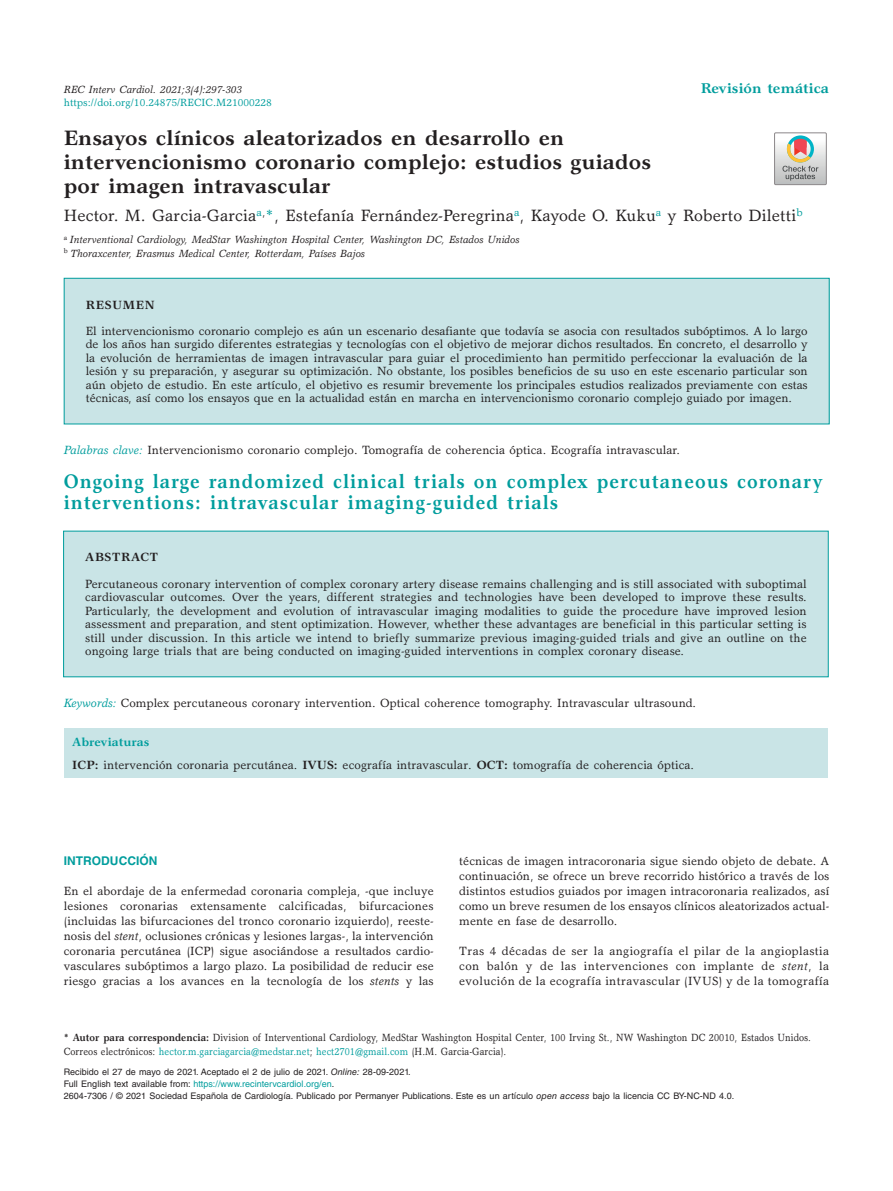
<style>
.page{position:relative;width:893px;height:1191px;background:#fff}
.page>*{position:absolute;margin:0;border:0;box-sizing:border-box;transform-origin:0 0}
.t1{font:700 21px/24px "Garth Graphic Std";letter-spacing:.005em;color:#231f20}
.t2{font:700 19.8px/21px "Garth Graphic Std";letter-spacing:.055em;color:#009d9d;scale:.91 1}
.t3{font:16.5px "Garth Graphic Std";letter-spacing:.005em;color:#231f20}
.t4{font:700 14.25px "Garth Graphic Std";letter-spacing:.005em;color:#009d9d}
.t5{font:12px/15px "Garth Graphic Std";letter-spacing:.005em;color:#231f20;text-align:justify}
.t6{font:700 12px "Garth Graphic Std";letter-spacing:.055em;color:#231f20}
.t7{font:700 12px "Helvetica LT Std";letter-spacing:.005em;color:#009d9d}
.t8{font:10.5px/13.5px "Garth Graphic Std";letter-spacing:.005em;color:#231f20;scale:.9 1}
.t9{font:italic 10.5px/13.5px "Garth Graphic Std";letter-spacing:.005em;color:#231f20}
.t10{font:10.5px "Garth Graphic Std";letter-spacing:.005em;color:#009d9d}
.t11{font:9px/12px "Helvetica LT Std";letter-spacing:.005em;color:#231f20}
.s1{color:#009d9d}
.s2{font-style:italic;color:#009d9d}
.s3{font-weight:700;color:#009d9d}
.s4{font-weight:700}
.s5{font-style:italic}
</style>
<div class="page">
<div style="left:64px;top:278px;width:765px;height:146px;background:#c9e4e6"></div>
<div style="left:64px;top:278px;width:766px;height:146px;border:1px solid #009d9d"></div>
<svg style="left:774px;top:133px;width:52px;height:52px"></svg>
<div style="left:64px;top:728px;width:764px;height:49px;background:#c9e4e6"></div>
<div style="left:64px;top:531px;width:764px;height:146px;background:#c9e4e6"></div>
<p class="t9" style="left:64px;top:82px;width:180px">REC Interv Cardiol. 2021;3(4):297-303</p>
<p class="t10" style="left:64px;top:96px;width:210px">https://doi.org/10.24875/RECIC.M21000228</p>
<p class="t4" style="left:701px;top:79px;width:130px">Revisión temática</p>
<h1 class="t1" style="left:64px;top:126px;width:589px">Ensayos clínicos aleatorizados en desarrollo en intervencionismo coronario complejo: estudios guiados por imagen intravascular</h1>
<h3 class="t3" style="left:64px;top:205px;width:740px">Hector. M. Garcia-Garcia<sup>a</sup><sup>,</sup><span class="s1">*</span>, Estefanía Fernández-Peregrina<sup>a</sup>, Kayode O. Kuku<sup>a</sup> y Roberto Diletti<sup>b</sup></h3>
<p class="t9" style="left:64px;top:233px;width:457px"><sup>a</sup> Interventional Cardiology, MedStar Washington Hospital Center, Washington DC, Estados Unidos <sup>b</sup> Thoraxcenter, Erasmus Medical Center, Rotterdam, Países Bajos</p>
<p class="t6" style="left:86px;top:297px;width:70px">RESUMEN</p>
<p class="t5" style="left:86px;top:324px;width:723px;line-height:13.5px">El intervencionismo coronario complejo es aún un escenario desafiante que todavía se asocia con resultados subóptimos. A lo largo de los años han surgido diferentes estrategias y tecnologías con el objetivo de mejorar dichos resultados. En concreto, el desarrollo y la evolución de herramientas de imagen intravascular para guiar el procedimiento han permitido perfeccionar la evaluación de la lesión y su preparación, y asegurar su optimización. No obstante, los posibles beneficios de su uso en este escenario particular son aún objeto de estudio. En este artículo, el objetivo es resumir brevemente los principales estudios realizados previamente con estas técnicas, así como los ensayos que en la actualidad están en marcha en intervencionismo coronario complejo guiado por imagen.</p>
<p class="t5" style="left:64px;top:442px;width:618px"><span class="s2">Palabras clave:</span> Intervencionismo coronario complejo. Tomografía de coherencia óptica. Ecografía intravascular.</p>
<h2 class="t2" style="left:64px;top:471px;width:836px">Ongoing large randomized clinical trials on complex percutaneous coronary interventions: intravascular imaging-guided trials</h2>
<p class="t6" style="left:85px;top:550px;width:74px">ABSTRACT</p>
<p class="t5" style="left:85px;top:576px;width:723px;line-height:13.5px">Percutaneous coronary intervention of complex coronary artery disease remains challenging and is still associated with suboptimal cardiovascular outcomes. Over the years, different strategies and technologies have been developed to improve these results.<br>Particularly, the development and evolution of intravascular imaging modalities to guide the procedure have improved lesion assessment and preparation, and stent optimization. However, whether these advantages are beneficial in this particular setting is still under discussion. In this article we intend to briefly summarize previous imaging-guided trials and give an outline on the ongoing large trials that are being conducted on imaging-guided interventions in complex coronary disease.</p>
<p class="t5" style="left:64px;top:695px;width:634px"><span class="s2">Keywords:</span> Complex percutaneous coronary intervention. Optical coherence tomography. Intravascular ultrasound.</p>
<p class="t5" style="left:72px;top:729px;width:623px;line-height:23.5px"><span class="s3">Abreviaturas<br></span><span class="s4">ICP:</span> intervención coronaria percutánea. <span class="s4">IVUS:</span> ecografía intravascular. <span class="s4">OCT:</span> tomografía de coherencia óptica.</p>
<p class="t7" style="left:64px;top:853px;width:95px">INTRODUCCIÓN</p>
<p class="t5" style="left:64px;top:883px;width:372px">En el abordaje de la enfermedad coronaria compleja, -que incluye lesiones coronarias extensamente calcificadas, bifurcaciones (incluidas las bifurcaciones del tronco coronario izquierdo), reeste&shy;nosis del <span class="s5">stent</span>, oclusiones crónicas y lesiones largas-, la intervención coronaria percutánea (ICP) sigue asociándose a resultados cardio&shy;vasculares subóptimos a largo plazo. La posibilidad de reducir ese riesgo gracias a los avances en la tecnología de los <span class="s5">stents</span> y las</p>
<p class="t5" style="left:459px;top:853px;width:372px">técnicas de imagen intracoronaria sigue siendo objeto de debate. A continuación, se ofrece un breve recorrido histórico a través de los distintos estudios guiados por imagen intracoronaria realizados, así como un breve resumen de los ensayos clínicos aleatorizados actual&shy;mente en fase de desarrollo.</p>
<p class="t5" style="left:459px;top:943px;width:371px">Tras 4 décadas de ser la angiografía el pilar de la angioplastia con balón y de las intervenciones con implante de <span class="s5">stent</span>, la evolución de la ecografía intravascular (IVUS) y de la tomografía</p>
<p class="t8" style="left:64px;top:1030px;width:831px"><span class="s4">* Autor para correspondencia:</span> Division of Interventional Cardiology, MedStar Washington Hospital Center, 100 Irving St., NW Washington DC 20010, Estados Unidos.<br>Correos electrónicos: <span class="s1">hector.m.garciagarcia@medstar.net</span>; <span class="s1">hect2701@gmail.com</span> (H.M. Garcia-Garcia).</p>
<p class="t11" style="left:64px;top:1066px;width:672px">Recibido el 27 de mayo de 2021. Aceptado el 2 de julio de 2021. <span class="s5">Online:</span> 28-09-2021.<br>Full English text available from: <span class="s1">https://www.recintervcardiol.org/en</span>.<br>2604-7306 / © 2021 Sociedad Española de Cardiología. Publicado por Permanyer Publications. Este es un artículo <span class="s5">open access</span> bajo la licencia CC BY-NC-ND 4.0.</p>
</div>
